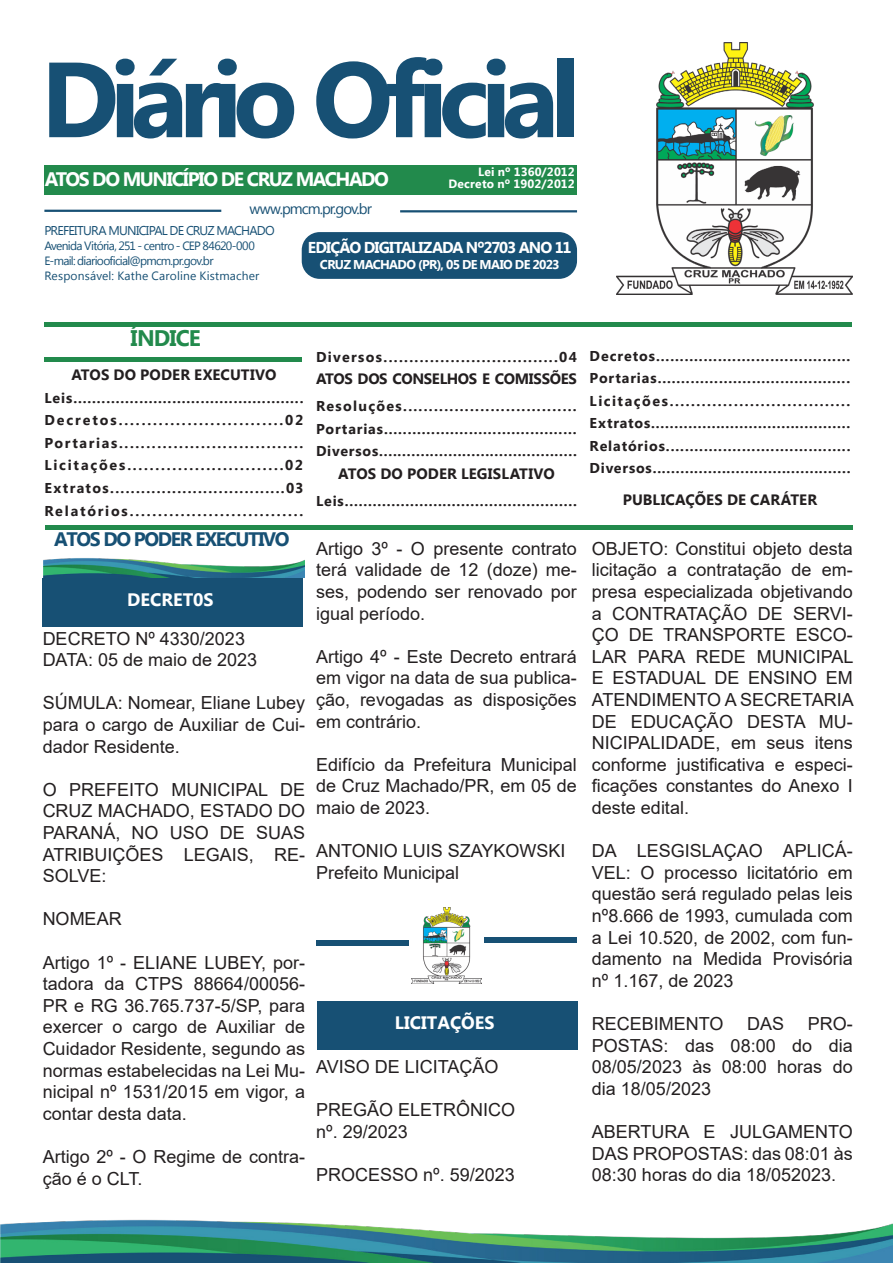
<style>
.page{position:relative;width:893px;height:1263px;background:#fff}
.page>*{position:absolute;margin:0;border:0;box-sizing:border-box;transform-origin:0 0}
.t1{font:700 106.5px "Myanmar Text";letter-spacing:-.085em;color:#175074}
.t2{font:700 22.5px "Myanmar Text";letter-spacing:-.04em;color:#228a4c}
.t3{font:700 19.5px "Myanmar Text";letter-spacing:-.075em;color:#fff}
.t4{font:700 19.5px "Myanmar Text";letter-spacing:-.07em;color:#175074}
.t5{font:18px/21.6px "Arial";color:#231f20;text-align:justify}
.t6{font:700 18px "Myanmar Text";color:#fff}
.t7{font:700 15.75px "Myanmar Text";letter-spacing:-.055em;color:#fff}
.t8{font:700 15px "Myanmar Text";color:#231f20}
.t9{font:700 15px "Myanmar Text";letter-spacing:-.025em;color:#231f20}
.t10{font:15px "Myanmar Text";letter-spacing:-.065em;color:#175074}
.t11{font:700 14.25px/22.5px "Myanmar Text";letter-spacing:.085em;color:#231f20}
.t12{font:700 14.25px "Myanmar Text";letter-spacing:.055em;color:#231f20}
.t13{font:700 14.25px "Myanmar Text";letter-spacing:.06em;color:#231f20}
.t14{font:700 14.25px "Myanmar Text";letter-spacing:.125em;color:#231f20}
.t15{font:700 14.25px "Myanmar Text";letter-spacing:.065em;color:#231f20}
.t16{font:700 14.25px "Myanmar Text";letter-spacing:.105em;color:#231f20}
.t17{font:700 14.25px "Myanmar Text";letter-spacing:.11em;color:#231f20}
.t18{font:700 14.25px "Myanmar Text";letter-spacing:.135em;color:#231f20}
.t19{font:12.75px "Myanmar Text";letter-spacing:-.06em;color:#175074}
.t20{font:700 12.75px "Myanmar Text";letter-spacing:-.05em;color:#fff}
.t21{font:12px "Myanmar Text";letter-spacing:-.05em;color:#175074}
.t22{font:12px "Myanmar Text";letter-spacing:.015em;color:#175074}
.t23{font:700 12px "Myanmar Text";letter-spacing:.015em;color:#fff}
</style>
<div class="page">
<img style="left:616px;top:42px;width:236px;height:252px">
<div style="left:44px;top:165px;width:533px;height:29px;background:#228a4c"></div>
<hr style="left:44px;top:210px;width:177px;height:2px;background:#175074">
<hr style="left:400px;top:210px;width:177px;height:2px;background:#175074">
<div style="left:302px;top:232px;width:275px;height:47px;background:#175074;border-radius:18px"></div>
<hr style="left:44px;top:322px;width:808px;height:4px;background:#228a4c">
<hr style="left:45px;top:525px;width:808px;height:4px;background:#228a4c">
<div style="left:44px;top:357px;width:258px;height:5px;background:#228a4c"></div>
<img style="left:0;top:1219px;width:893px;height:44px">
<img style="left:43px;top:558px;width:261px;height:20px">
<svg style="left:316px;top:940px;width:93px;height:6px"></svg>
<img style="left:411px;top:908px;width:71px;height:75px">
<svg style="left:484px;top:937px;width:93px;height:6px"></svg>
<div style="left:43px;top:578px;width:260px;height:49px;background:#175074"></div>
<div style="left:317px;top:1001px;width:261px;height:49px;background:#175074"></div>
<p class="t1" style="left:41px;top:38px;width:541px">Diário Oficial</p>
<p class="t3" style="left:45px;top:168px;width:346px">ATOS DO MUNICÍPIO DE CRUZ MACHADO</p>
<p class="t23" style="left:478px;top:164px;width:98px">Lei nº 1360/2012</p>
<p class="t23" style="left:448px;top:176px;width:128px">Decreto nº 1902/2012</p>
<p class="t10" style="left:249px;top:200px;width:124px">www.pmcm.pr.gov.br</p>
<p class="t19" style="left:44px;top:223px;width:232px">PREFEITURA MUNICIPAL DE CRUZ MACHADO</p>
<p class="t21" style="left:44px;top:239px;width:212px">Avenida Vitória, 251 - centro - CEP 84620-000</p>
<p class="t21" style="left:44px;top:254px;width:171px">E-mail: diariooficial@pmcm.pr.gov.br</p>
<p class="t22" style="left:44px;top:269px;width:217px">Responsável: Kathe Caroline Kistmacher</p>
<p class="t7" style="left:308px;top:238px;width:265px">EDIÇÃO DIGITALIZADA Nº2703 ANO 11</p>
<p class="t20" style="left:320px;top:257px;width:241px">CRUZ MACHADO (PR), 05 DE MAIO DE 2023</p>
<p class="t2" style="left:131px;top:325px;width:72px">ÍNDICE</p>
<p class="t8" style="left:71px;top:366px;width:207px">ATOS DO PODER EXECUTIVO</p>
<p class="t11" style="left:44px;top:387px;width:261px">Leis.................................................</p>
<p class="t18" style="left:44px;top:412px;width:260px">Decretos.............................02</p>
<p class="t17" style="left:44px;top:435px;width:260px">Portarias..................................</p>
<p class="t14" style="left:44px;top:457px;width:260px">Licitações............................02</p>
<p class="t11" style="left:44px;top:477px;width:261px">Extratos..................................03</p>
<p class="t14" style="left:44px;top:502px;width:260px">Relatórios...............................</p>
<p class="t4" style="left:54px;top:528px;width:237px">ATOS DO PODER EXECUTIVO</p>
<p class="t6" style="left:127px;top:590px;width:88px">DECRET0S</p>
<p class="t5" style="left:43px;top:627px;width:204px">DECRETO Nº 4330/2023</p>
<p class="t5" style="left:43px;top:649px;width:216px">DATA: 05 de maio de 2023</p>
<p class="t5" style="left:43px;top:692px;width:264px">SÚMULA: Nomear, Eliane Lubey para o cargo de Auxiliar de Cui&shy;dador Residente.</p>
<p class="t5" style="left:43px;top:778px;width:264px">O PREFEITO MUNICIPAL DE CRUZ MACHADO, ESTADO DO PARANÁ, NO USO DE SUAS ATRIBUIÇÕES LEGAIS, RE-SOLVE:</p>
<p class="t5" style="left:43px;top:908px;width:81px">NOMEAR</p>
<p class="t5" style="left:43px;top:951px;width:264px">Artigo 1º - ELIANE LUBEY, por&shy;tadora da CTPS 88664/00056- PR e RG 36.765.737-5/SP, para exercer o cargo de Auxiliar de Cuidador Residente, segundo as normas estabelecidas na Lei Mu&shy;nicipal nº 1531/2015 em vigor, a contar desta data.</p>
<p class="t5" style="left:43px;top:1146px;width:264px">Artigo 2º - O Regime de contra&shy;ção é o CLT.</p>
<p class="t11" style="left:316px;top:345px;width:262px">Diversos..................................04</p>
<p class="t9" style="left:316px;top:370px;width:262px">ATOS DOS CONSELHOS E COMISSÕES</p>
<p class="t11" style="left:316px;top:395px;width:262px">Resoluções..................................<br>Portarias.........................................</p>
<p class="t12" style="left:316px;top:443px;width:262px">Diversos...........................................</p>
<p class="t8" style="left:338px;top:465px;width:218px">ATOS DO PODER LEGISLATIVO</p>
<p class="t11" style="left:316px;top:489px;width:262px">Leis..................................................</p>
<p class="t5" style="left:316px;top:537px;width:262px">Artigo 3º - O presente contrato terá validade de 12 (doze) me&shy;ses, podendo ser renovado por igual período.</p>
<p class="t5" style="left:316px;top:645px;width:262px">Artigo 4º - Este Decreto entrará em vigor na data de sua publica&shy;ção, revogadas as disposições em contrário.</p>
<p class="t5" style="left:316px;top:753px;width:262px">Edifício da Prefeitura Municipal de Cruz Machado/PR, em 05 de maio de 2023.</p>
<p class="t5" style="left:316px;top:840px;width:251px">ANTONIO LUIS SZAYKOWSKI</p>
<p class="t5" style="left:316px;top:861px;width:145px">Prefeito Municipal</p>
<p class="t6" style="left:395px;top:1012px;width:101px">LICITAÇÕES</p>
<p class="t5" style="left:316px;top:1056px;width:184px">AVISO DE LICITAÇÃO</p>
<p class="t5" style="left:316px;top:1099px;width:201px">PREGÃO ELETRÔNICO</p>
<p class="t5" style="left:316px;top:1121px;width:93px">nº. 29/2023</p>
<p class="t5" style="left:316px;top:1164px;width:200px">PROCESSO nº. 59/2023</p>
<p class="t15" style="left:590px;top:348px;width:262px">Decretos.........................................</p>
<p class="t13" style="left:590px;top:370px;width:262px">Portarias.........................................</p>
<p class="t16" style="left:590px;top:393px;width:262px">Licitações..................................</p>
<p class="t12" style="left:590px;top:415px;width:262px">Extratos...........................................</p>
<p class="t13" style="left:590px;top:438px;width:262px">Relatórios.......................................</p>
<p class="t12" style="left:590px;top:460px;width:262px">Diversos...........................................</p>
<p class="t8" style="left:623px;top:491px;width:196px">PUBLICAÇÕES DE CARÁTER</p>
<p class="t5" style="left:592px;top:537px;width:263px">OBJETO: Constitui objeto desta licitação a contratação de em&shy;presa especializada objetivando a CONTRATAÇÃO DE SERVI-ÇO DE TRANSPORTE ESCO-LAR PARA REDE MUNICIPAL E ESTADUAL DE ENSINO EM ATENDIMENTO A SECRETARIA DE EDUCAÇÃO DESTA MU-NICIPALIDADE, em seus itens conforme justificativa e especi&shy;ficações constantes do Anexo I deste edital.</p>
<p class="t5" style="left:592px;top:840px;width:262px">DA LESGISLAÇAO APLICÁ-VEL: O processo licitatório em questão será regulado pelas leis nº8.666 de 1993, cumulada com a Lei 10.520, de 2002, com fun&shy;damento na Medida Provisória nº 1.167, de 2023</p>
<p class="t5" style="left:592px;top:1013px;width:133px">RECEBIMENTO</p>
<p class="t5" style="left:747px;top:1013px;width:39px">DAS</p>
<p class="t5" style="left:592px;top:1013px;width:262px;text-indent:216px">PRO-POSTAS: das 08:00 do dia 08/05/2023 às 08:00 horas do dia 18/05/2023</p>
<p class="t5" style="left:592px;top:1121px;width:262px">ABERTURA E JULGAMENTO DAS PROPOSTAS: das 08:01 às 08:30 horas do dia 18/052023.</p>
</div>
